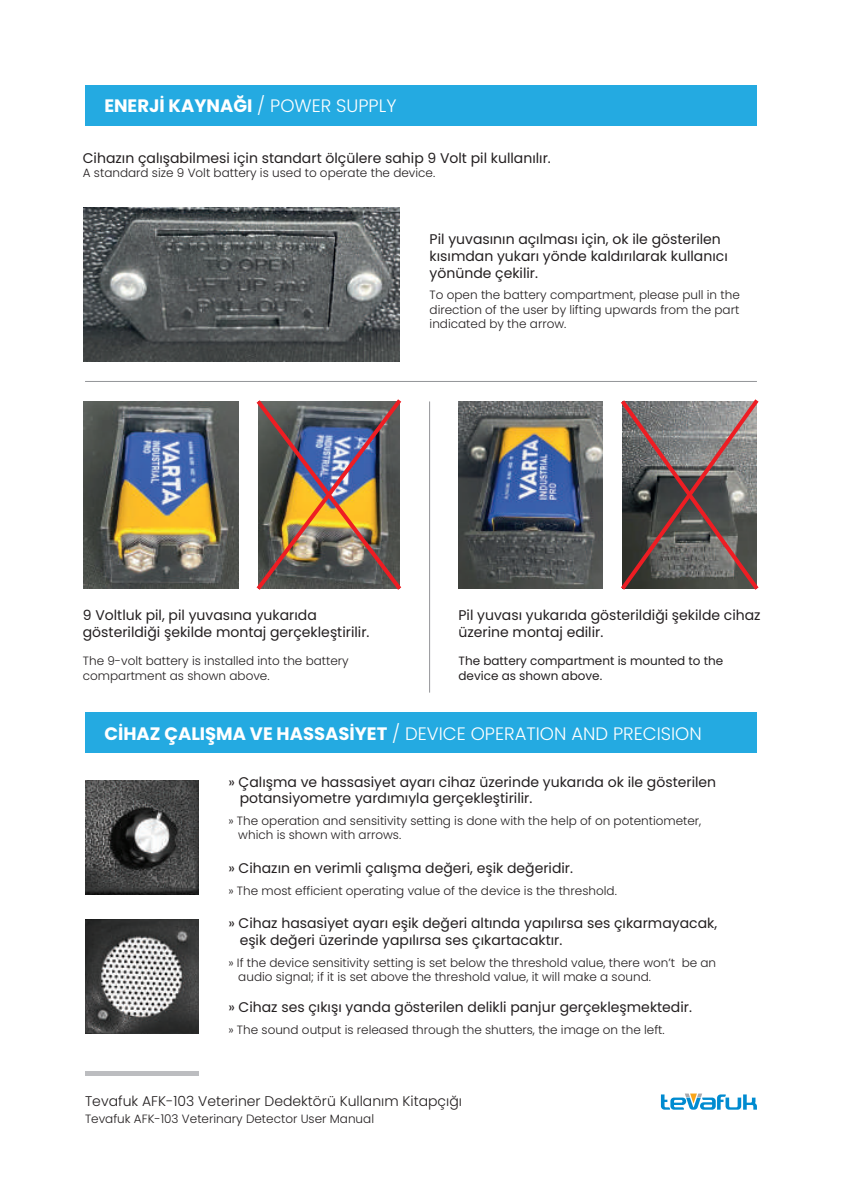
<style>
.page{position:relative;width:842px;height:1191px;background:#fff}
.page>*{position:absolute;margin:0;border:0;box-sizing:border-box;transform-origin:0 0}
.t1{font:300 18px "Poppins";color:#fff}
.t2{font:700 18px "Poppins";color:#fff}
.t3{font:14px/16.8px "Poppins";color:#231f20}
.t4{font:300 14px "Poppins";color:#231f20}
.t5{font:300 12px/14.4px "Poppins";color:#231f20}
.t6{font:12px/14.4px "Poppins";color:#231f20}
.s1{font-weight:300}
.s2{font-weight:700}
</style>
<div class="page">
<img style="left:84px;top:207px;width:316px;height:154px">
<img style="left:84px;top:401px;width:154px;height:187px">
<img style="left:458px;top:401px;width:144px;height:187px">
<hr style="left:429px;top:401px;width:1px;height:291px;background:#939598">
<hr style="left:85px;top:381px;width:672px;height:1px;background:#939598">
<div style="left:85px;top:85px;width:672px;height:40px;background:#24aae1"></div>
<div style="left:85px;top:712px;width:672px;height:41px;background:#24aae1"></div>
<div style="left:85px;top:1071px;width:113px;height:5px;background:#bcbdc0"></div>
<svg style="left:661px;top:1093px;width:96px;height:16px"></svg>
<img style="left:256px;top:399px;width:146px;height:191px">
<svg style="left:621px;top:399px;width:138px;height:191px;background:#766a69"></svg>
<img style="left:85px;top:781px;width:113px;height:113px">
<img style="left:85px;top:919px;width:113px;height:114px">
<h1 class="t2" style="left:104px;top:96px;width:294px">ENERJİ KAYNAĞI <span class="s1">/ POWER SUPPLY</span></h1>
<p class="t3" style="left:83px;top:150px;width:469px">Cihazın çalışabilmesi için standart ölçülere sahip 9 Volt pil kullanılır.</p>
<p class="t5" style="left:83px;top:166px;width:354px">A standard size 9 Volt battery is used to operate the device.</p>
<p class="t3" style="left:430px;top:231px;width:300px">Pil yuvasının açılması için, ok ile gösterilen kısımdan yukarı yönde kaldırılarak kullanıcı yönünde çekilir.</p>
<p class="t5" style="left:430px;top:288px;width:312px;text-align:justify">To open the battery compartment, please pull in the direction of the user by lifting upwards from the part indicated by the arrow.</p>
<p class="t3" style="left:83px;top:606px;width:288px">9 Voltluk pil, pil yuvasına yukarıda gösterildiği şekilde montaj gerçekleştirilir.</p>
<p class="t5" style="left:83px;top:654px;width:267px">The 9-volt battery is installed into the battery compartment as shown above.</p>
<p class="t3" style="left:458px;top:606px;width:304px">Pil yuvası yukarıda gösterildiği şekilde cihaz üzerine montaj edilir.</p>
<p class="t6" style="left:458px;top:654px;width:266px">The battery compartment is mounted to the device as shown above.</p>
<h1 class="t1" style="left:104px;top:723px;width:599px"><span class="s2">CİHAZ ÇALIŞMA VE HASSASİYET</span> / DEVICE OPERATION AND PRECISION</h1>
<p class="t3" style="left:240px;top:773px;width:478px;text-indent:-11px">» Çalışma ve hassasiyet ayarı cihaz üzerinde yukarıda ok ile gösterilen potansiyometre yardımıyla gerçekleştirilir.</p>
<p class="t5" style="left:238px;top:813px;width:465px;text-indent:-10px">» The operation and sensitivity setting is done with the help of on potentiometer, which is shown with arrows.</p>
<p class="t3" style="left:228px;top:860px;width:346px">» Cihazın en verimli çalışma değeri, eşik değeridir.</p>
<p class="t5" style="left:228px;top:883px;width:390px">» The most efficient operating value of the device is the threshold.</p>
<p class="t3" style="left:240px;top:915px;width:479px;text-indent:-11px">» Cihaz hasasiyet ayarı eşik değeri altında yapılırsa ses çıkarmayacak, eşik değeri üzerinde yapılırsa ses çıkartacaktır.</p>
<p class="t5" style="left:238px;top:955px;width:479px;text-indent:-10px">» If the device sensitivity setting is set below the threshold value, there won’t be an audio signal; if it is set above the threshold value, it will make a sound.</p>
<p class="t3" style="left:228px;top:999px;width:465px">» Cihaz ses çıkışı yanda gösterilen delikli panjur gerçekleşmektedir.</p>
<p class="t5" style="left:228px;top:1022px;width:438px">» The sound output is released through the shutters, the image on the left.</p>
<p class="t4" style="left:85px;top:1092px;width:379px">Tevafuk AFK-103 Veteriner Dedektörü Kullanım Kitapçığı</p>
<p class="t5" style="left:85px;top:1111px;width:290px">Tevafuk AFK-103 Veterinary Detector User Manual</p>
</div>
